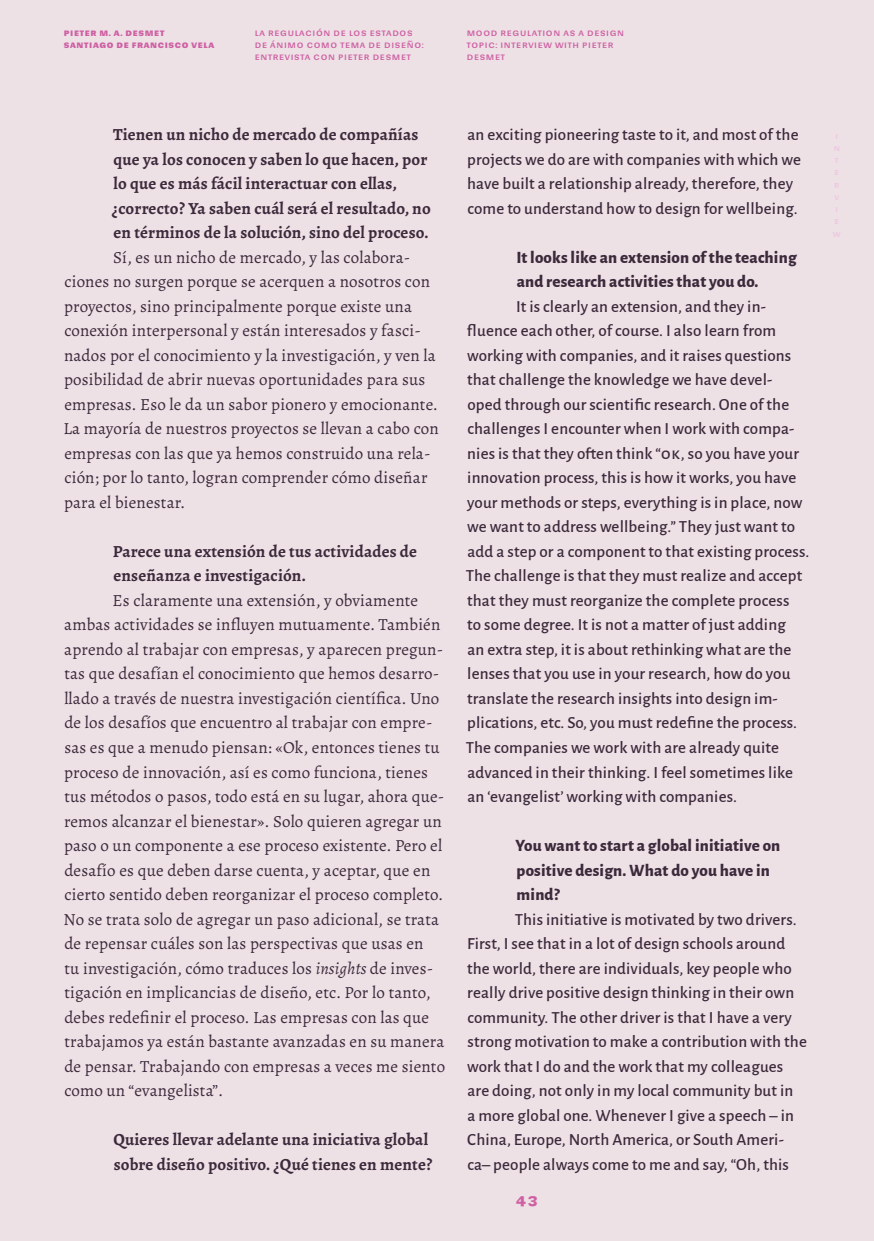
<style>
.page{position:relative;width:874px;height:1241px;background:#fff}
.page>*{position:absolute;margin:0;border:0;box-sizing:border-box;transform-origin:0 0}
.Answers{font:500 16.97px/24.5px "Alegreya Sans";letter-spacing:.01em;color:#3c2a3c}
.Respuestas{font:16.97px/24.5px "Alegreya";letter-spacing:.01em;color:#3c2a3c}
.Preguntas{font:700 16.97px/24.5px "Alegreya";letter-spacing:.01em;color:#3c2a3c}
.Questions{font:800 16.97px/24.5px "Alegreya Sans";letter-spacing:.01em;color:#3c2a3c}
.t1{font:700 14px "Sudamerican Grotesk";color:#ce60a3}
.t2{font:9.62px/12.2px "Sudamerican Grotesk";letter-spacing:.07em;color:#ce60a3}
.t3{font:700 9.62px/12.2px "Sudamerican Grotesk";letter-spacing:.07em;color:#ce60a3}
.t4{font:8.75px/12.2px "Sudamerican Grotesk";color:#f0c4e3}
.s1{font-style:italic}
</style>
<div class="page">
<div style="left:0;top:0;width:873px;height:1240px;background:#ede1e5"></div>
<p class="t3" style="left:64px;top:26px;width:152px">Pieter m. A. Desmet<br>Santiago de Francisco Vela</p>
<p class="t2" style="left:255px;top:26px;width:170px">La regulación de los estados de ánimo como tema de diseño: entrevista con Pieter Desmet</p>
<p class="t2" style="left:466px;top:26px;width:159px">Mood Regulation as a Design<br>Topic: I nterview with Pieter<br>Desmet</p>
<p class="Preguntas" style="left:112px;top:122px;width:320px">Tienen un nicho de mercado de compañías que ya los conocen y saben lo que hacen, por lo que es más fácil interactuar con ellas, ¿correcto? Ya saben cuál será el resultado, no en términos de la solución, sino del proceso.</p>
<p class="Respuestas" style="left:63px;top:245px;width:376px;text-indent:50px">Sí, es un nicho de mercado, y las colabora&shy;ciones no surgen porque se acerquen a nosotros con proyectos, sino principalmente porque existe una conexión interpersonal y están interesados y fasci&shy;nados por el conocimiento y la investigación, y ven la posibilidad de abrir nuevas oportunidades para sus empresas. Eso le da un sabor pionero y emocionante.<br>La mayoría de nuestros proyectos se llevan a cabo con empresas con las que ya hemos construido una rela&shy;ción; por lo tanto, logran comprender cómo diseñar para el bienestar.</p>
<p class="Preguntas" style="left:113px;top:538px;width:305px">Parece una extensión de tus actividades de enseñanza e investigación.</p>
<p class="Respuestas" style="left:64px;top:588px;width:383px;text-indent:49px">Es claramente una extensión, y obviamente ambas actividades se influyen mutuamente. También aprendo al trabajar con empresas, y aparecen pregun&shy;tas que desafían el conocimiento que hemos desarro&shy;llado a través de nuestra investigación científica. Uno de los desafíos que encuentro al trabajar con empre&shy;sas es que a menudo piensan: «Ok, entonces tienes tu proceso de innovación, así es como funciona, tienes tus métodos o pasos, todo está en su lugar, ahora que&shy;remos alcanzar el bienestar». Solo quieren agregar un paso o un componente a ese proceso existente. Pero el desafío es que deben darse cuenta, y aceptar, que en cierto sentido deben reorganizar el proceso completo.<br>No se trata solo de agregar un paso adicional, se trata de repensar cuáles son las perspectivas que usas en<br>tu investigación, cómo traduces los <span class="s1">insights</span> de inves&shy;tigación en implicancias de diseño, etc. Por lo tanto, debes redefinir el proceso. Las empresas con las que trabajamos ya están bastante avanzadas en su manera de pensar. Trabajando con empresas a veces me siento como un “evangelista”.</p>
<p class="Preguntas" style="left:113px;top:1126px;width:320px">Quieres llevar adelante una iniciativa global sobre diseño positivo. ¿Qué tienes en mente?</p>
<p class="Answers" style="left:467px;top:121px;width:335px">an exciting pioneering taste to it, and most of the projects we do are with companies with which we have built a relationship already, therefore, they come to understand how to design for wellbeing.</p>
<p class="Questions" style="left:516px;top:243px;width:282px">It looks like an extension of the teaching and research activities that you do.</p>
<p class="Answers" style="left:465px;top:293px;width:345px;text-indent:50px">It is clearly an extension, and they in&shy;fluence each other, of course. I also learn from working with companies, and it raises questions that challenge the knowledge we have devel&shy;oped through our scientific research. One of the challenges I encounter when I work with compa&shy;nies is that they often think “OK, so you have your innovation process, this is how it works, you have your methods or steps, everything is in place, now we want to address wellbeing.” They just want to add a step or a component to that existing process.<br>The challenge is that they must realize and accept that they must reorganize the complete process<br>to some degree. It is not a matter of just adding<br>an extra step, it is about rethinking what are the lenses that you use in your research, how do you translate the research insights into design im&shy;plications, etc. So, you must redefine the process.<br>The companies we work with are already quite advanced in their thinking. I feel sometimes like an ‘evangelist’ working with companies.</p>
<p class="Questions" style="left:515px;top:831px;width:266px">You want to start a global initiative on positive design. What do you have in mind?</p>
<p class="Answers" style="left:467px;top:905px;width:341px;text-indent:48px">This initiative is motivated by two drivers.<br>First, I see that in a lot of design schools around the world, there are individuals, key people who really drive positive design thinking in their own community. The other driver is that I have a very strong motivation to make a contribution with the work that I do and the work that my colleagues are doing, not only in my local community but in<br>a more global one. Whenever I give a speech ‒ in China, Europe, North America, or South Ameri&shy;ca‒ people always come to me and say, “Oh, this</p>
<p class="t1" style="left:515px;top:1187px;width:24px">43</p>
<p class="t4" style="left:832px;top:129px;width:9px">i n t e r v i e w</p>
</div>
